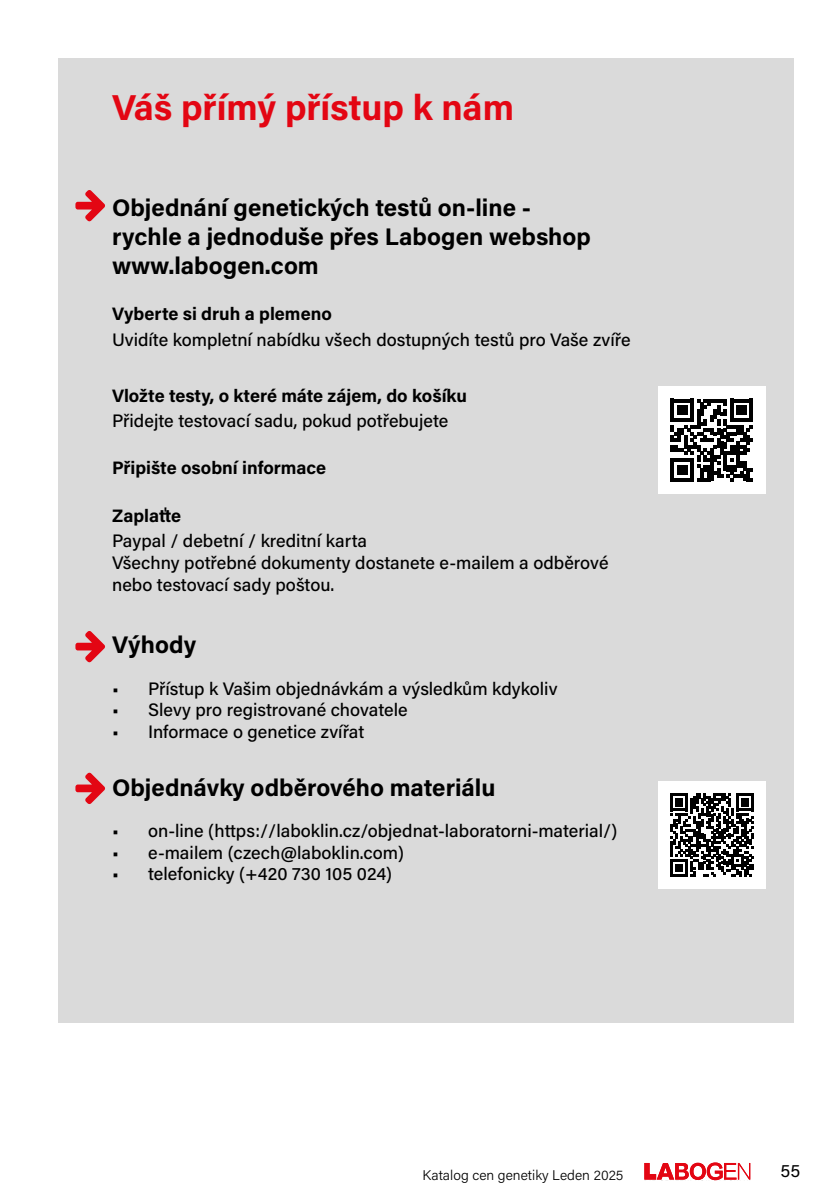
<style>
.page{position:relative;width:840px;height:1191px;background:#fff}
.page>*{position:absolute;margin:0;border:0;box-sizing:border-box;transform-origin:0 0}
.t1{font:700 36px "Acumin Pro";letter-spacing:-.005em;color:#e30613}
.t2{font:700 24px/28.8px "Acumin Pro";color:#000}
.t3{font:500 18px/21.6px "Acumin Pro";color:#000}
.t4{font:700 18px "Acumin Pro";color:#000}
.t5{font:18px "Acumin Pro";color:#000}
.t6{font:300 14px "Acumin Pro";color:#000}
</style>
<div class="page">
<svg style="left:644px;top:1162px;width:105px;height:18px"></svg>
<div style="left:58px;top:58px;width:734px;height:964px;background:#dadada"></div>
<div style="left:657px;top:386px;width:108px;height:108px;background:#fff"></div>
<svg style="left:670px;top:399px;width:82px;height:82px"></svg>
<div style="left:658px;top:781px;width:107px;height:108px;background:#fff"></div>
<svg style="left:670px;top:793px;width:83px;height:84px"></svg>
<svg style="left:75px;top:190px;width:30px;height:31px"></svg>
<svg style="left:75px;top:631px;width:30px;height:31px"></svg>
<svg style="left:75px;top:772px;width:30px;height:32px"></svg>
<h1 class="t1" style="left:112px;top:82px;width:403px">Váš přímý přístup k nám</h1>
<h2 class="t2" style="left:112px;top:192px;width:480px">Objednání genetických testů on-line - rychle a jednoduše přes Labogen webshop www.labogen.com</h2>
<p class="t4" style="left:112px;top:301px;width:221px">Vyberte si druh a plemeno</p>
<p class="t3" style="left:112px;top:328px;width:520px">Uvidíte kompletní nabídku všech dostupných testů pro Vaše zvíře</p>
<p class="t4" style="left:112px;top:383px;width:356px">Vložte testy, o které máte zájem, do košíku</p>
<p class="t3" style="left:112px;top:409px;width:337px">Přidejte testovací sadu, pokud potřebujete</p>
<p class="t4" style="left:112px;top:455px;width:215px">Připište osobní informace</p>
<p class="t4" style="left:112px;top:503px;width:70px">Zaplaťte</p>
<p class="t3" style="left:112px;top:529px;width:497px">Paypal / debetní / kreditní karta<br>Všechny potřebné dokumenty dostanete e-mailem a odběrové nebo testovací sady poštou.</p>
<h2 class="t2" style="left:112px;top:629px;width:85px">Výhody</h2>
<p class="t3" style="left:112px;top:677px;width:446px">• Přístup k Vašim objednávkám a výsledkům kdykoliv</p>
<p class="t3" style="left:112px;top:698px;width:297px">• Slevy pro registrované chovatele</p>
<p class="t3" style="left:112px;top:720px;width:253px">• Informace o genetice zvířat</p>
<h2 class="t2" style="left:112px;top:771px;width:385px">Objednávky odběrového materiálu</h2>
<p class="t3" style="left:112px;top:819px;width:506px">• on-line (https://laboklin.cz/objednat-laboratorni-material/)</p>
<p class="t3" style="left:112px;top:841px;width:293px">• e-mailem (czech@laboklin.com)</p>
<p class="t3" style="left:112px;top:862px;width:281px">• telefonicky (+420 730 105 024)</p>
<p class="t6" style="left:422px;top:1165px;width:202px">Katalog cen genetiky Leden 2025</p>
<p class="t5" style="left:780px;top:1158px;width:21px">55</p>
</div>
